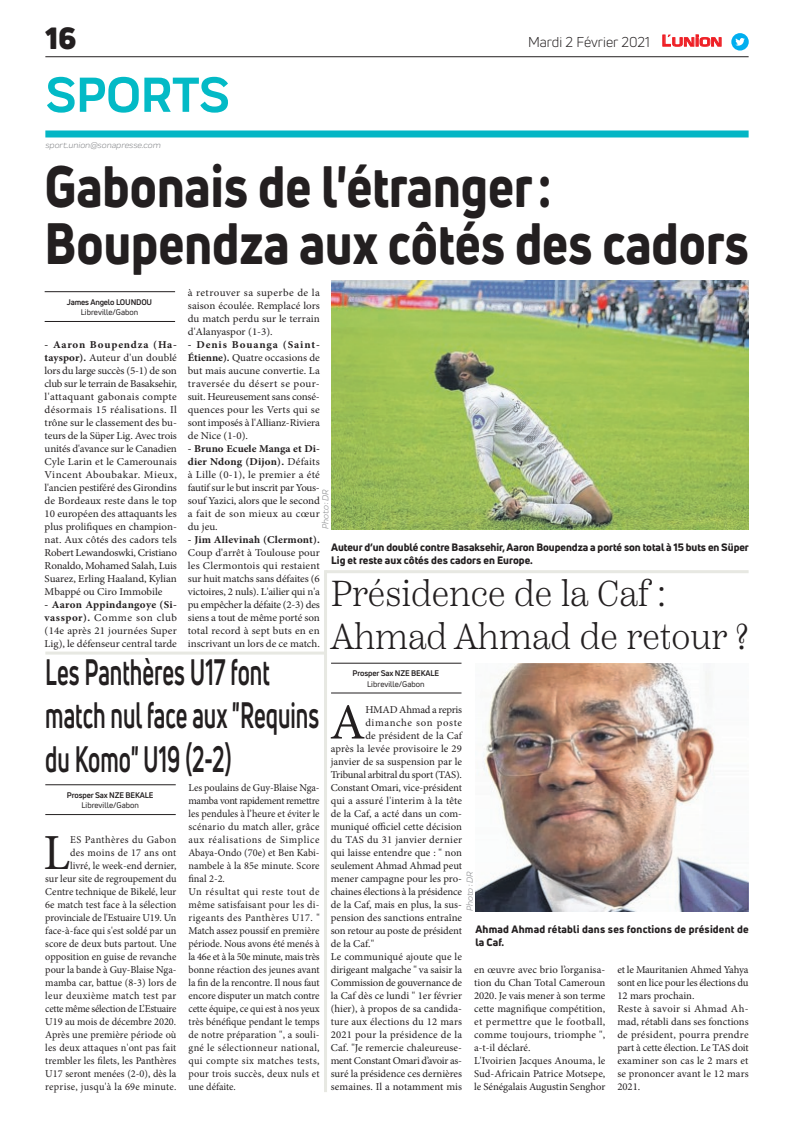
<style>
.page{position:relative;width:794px;height:1129px;background:#fff}
.page>*{position:absolute;margin:0;border:0;box-sizing:border-box;transform-origin:0 0}
.t1{font:800 57px/57px "Uni Neue";color:#231f20;scale:.86 1}
.t2{font:700 51px "Praktika";color:#03bac6}
.t3{font:50.5px "Minion Pro";color:#231f20}
.t4{font:700 36px/43.2px "Uni Neue";color:#231f20;scale:.62 1}
.t5{font:300 36px/43.2px "Scotch Text";color:#231f20;scale:.94 1}
.t6{font:900 30px "Uni Neue";color:#231f20}
.t7{font:14px "Uni Neue";color:#231f20}
.t8{font:10.5px/13px "Minion Pro";color:#231f20}
.t9{font:10.5px/13px "Minion Pro";color:#231f20;text-align:justify;scale:1.05 1}
.t10{font:800 10.5px/12.6px "Uni Neue";letter-spacing:-.005em;color:#231f20}
.t11{font:10.5px "Minion Pro";letter-spacing:.02em;color:#231f20}
.t12{font:800 10.5px/12.6px "Uni Neue";letter-spacing:.015em;color:#231f20}
.t13{font:10.5px "Minion Pro";letter-spacing:-.025em;color:#231f20}
.t14{font:10.5px "Minion Pro";letter-spacing:-.03em;color:#231f20}
.t15{font:10.5px "Minion Pro";letter-spacing:-.02em;color:#231f20}
.t16{font:700 10.5px "Minion Pro";letter-spacing:.015em;color:#231f20;scale:1.05 1}
.t17{font:10.5px "Minion Pro";letter-spacing:.055em;color:#231f20}
.t18{font:italic 9px "Praktika";color:#818386}
.t19{font:700 8px "Uni Neue";letter-spacing:-.02em;color:#231f20}
.t20{font:8px "Uni Neue";color:#231f20}
.s1{font-family:"Eurostile";font-weight:600;font-size:14.9px;color:#ee1d23}
.s2{font-family:"Eurostile";font-weight:600;font-size:11.4px;color:#ee1d23}
.s3{font-weight:700}
</style>
<div class="page">
<hr style="left:45px;top:56px;width:703px;height:1px;background:#231f20">
<div style="left:45px;top:130px;width:703px;height:7px;background:#04b6c5"></div>
<svg style="left:662px;top:34px;width:60px;height:13px"></svg>
<div style="left:731px;top:33px;width:17px;height:18px;background:#00aeef;border-radius:50%"></div>
<svg style="left:735px;top:38px;width:10px;height:8px"></svg>
<hr style="left:45px;top:321px;width:130px;height:1px;background:#231f20">
<hr style="left:45px;top:291px;width:130px;height:1px;background:#231f20">
<img style="left:331px;top:281px;width:417px;height:248px">
<hr style="left:45px;top:813px;width:131px;height:1px;background:#231f20">
<hr style="left:45px;top:784px;width:131px;height:1px;background:#231f20">
<hr style="left:331px;top:692px;width:130px;height:1px;background:#231f20">
<hr style="left:331px;top:663px;width:130px;height:1px;background:#231f20">
<img style="left:475px;top:663px;width:273px;height:247px">
<hr style="left:325px;top:570px;width:423px;height:3px;background:#e7e8e2">
<hr style="left:45px;top:651px;width:280px;height:3px;background:#e7e8e2">
<hr style="left:324px;top:570px;width:3px;height:521px;background:#e7e8e2">
<h3 class="t6" style="left:45px;top:17px;width:33px">16</h3>
<h2 class="t2" style="left:46px;top:54px;width:185px">SPORTS</h2>
<p class="t18" style="left:45px;top:139px;width:117px">sport.union@sonapresse.com</p>
<h3 class="t7" style="left:528px;top:33px;width:195px">Mardi 2 Février 2021 <span class="s1">L</span><span class="s2">UNION</span></h3>
<h1 class="t1" style="left:45px;top:157px;width:820px">Gabonais de l'étranger:<br>Boupendza aux côtés des cadors</h1>
<p class="t19" style="left:67px;top:296px;width:87px">James Angelo LOUNDOU</p>
<p class="t20" style="left:81px;top:307px;width:59px">Libreville/Gabon</p>
<p class="t9" style="left:188px;top:286px;width:127px">à retrouver sa superbe de la saison écoulée. Remplacé lors du match perdu sur le terrain d'Alanyaspor (1-3).</p>
<p class="t9" style="left:188px;top:338px;width:127px"><span class="s3">- Denis Bouanga (Saint-Étienne).</span> Quatre occasions de but mais aucune convertie. La traversée du désert se pour&shy;suit. Heureusement sans consé&shy;quences pour les Verts qui se sont imposés à l'Allianz-Riviera de Nice (1-0).</p>
<p class="t9" style="left:188px;top:442px;width:127px"><span class="s3">- Bruno Ecuele Manga et Di&shy;dier Ndong (Dijon).</span> Défaits à Lille (0-1), le premier a été fautif sur le but inscrit par Yous&shy;souf Yazici, alors que le second a fait de son mieux au cœur du jeu.</p>
<p class="t16" style="left:188px;top:532px;width:127px">- Jim Allevinah (Clermont).</p>
<p class="t9" style="left:188px;top:546px;width:127px">Coup d'arrêt à Toulouse pour les Clermontois qui restaient sur huit matchs sans défaites (6 victoires, 2 nuls). L'ailier qui n'a pu empêcher la défaite (2-3) des siens a tout de même porté son total record à sept buts en en inscrivant un lors de ce match.</p>
<p class="t9" style="left:45px;top:338px;width:127px"><span class="s3">- Aaron Boupendza (Ha&shy;tayspor).</span> Auteur d'un doublé lors du large succès (5-1) de son club sur le terrain de Basaksehir, l'attaquant gabonais compte désormais 15 réalisations. Il trône sur le classement des bu&shy;teurs de la Süper Lig. Avec trois unités d'avance sur le Canadien Cyle Larin et le Camerounais Vincent Aboubakar. Mieux, l'ancien pestiféré des Girondins de Bordeaux reste dans le top 10 européen des attaquants les plus prolifiques en champion&shy;nat. Aux côtés des cadors tels Robert Lewandoswki, Cristiano Ronaldo, Mohamed Salah, Luis Suarez, Erling Haaland, Kylian Mbappé ou Ciro Immobile</p>
<p class="t9" style="left:45px;top:598px;width:127px"><span class="s3">- Aaron Appindangoye (Si&shy;vasspor).</span> Comme son club (14e après 21 journées Super Lig), le défenseur central tarde</p>
<p class="t18" style="left:319px;top:529px;width:41px;rotate:-90deg">Photo : DR</p>
<p class="t10" style="left:331px;top:541px;width:419px">Auteur d’un doublé contre Basaksehir, Aaron Boupendza a porté son total à 15 buts en Süper<br>Lig et reste aux côtés des cadors en Europe.</p>
<h3 class="t5" style="left:331px;top:571px;width:446px">Présidence de la Caf :<br>Ahmad Ahmad de retour ?</h3>
<p class="t19" style="left:352px;top:668px;width:88px">Prosper Sax NZE BEKALE</p>
<p class="t20" style="left:367px;top:678px;width:59px">Libreville/Gabon</p>
<h3 class="t4" style="left:45px;top:650px;width:443px">Les Panthères U17 font match nul face aux "Requins du Komo" U19 (2-2)</h3>
<p class="t19" style="left:67px;top:789px;width:88px">Prosper Sax NZE BEKALE</p>
<p class="t20" style="left:81px;top:800px;width:59px">Libreville/Gabon</p>
<h3 class="t3" style="left:330px;top:688px;width:37px">A</h3>
<p class="t13" style="left:365px;top:702px;width:98px">HMAD Ahmad a repris</p>
<p class="t17" style="left:365px;top:715px;width:98px">dimanche son poste</p>
<p class="t8" style="left:365px;top:728px;width:98px">de président de la Caf</p>
<p class="t11" style="left:331px;top:741px;width:133px">après la levée provisoire le 29</p>
<p class="t8" style="left:331px;top:754px;width:133px">janvier de sa suspension par le</p>
<p class="t13" style="left:331px;top:767px;width:133px">Tribunal arbitral du sport (TAS).</p>
<p class="t8" style="left:331px;top:780px;width:133px">Constant Omari, vice-président</p>
<p class="t8" style="left:331px;top:793px;width:133px">qui a assuré l'interim à la tête</p>
<p class="t8" style="left:331px;top:806px;width:133px">de la Caf, a acté dans un com-</p>
<p class="t8" style="left:331px;top:819px;width:133px">muniqué officiel cette décision</p>
<p class="t11" style="left:331px;top:832px;width:133px">du TAS du 31 janvier dernier</p>
<p class="t8" style="left:331px;top:845px;width:133px">qui laisse entendre que : " non</p>
<p class="t8" style="left:331px;top:858px;width:133px">seulement Ahmad Ahmad peut</p>
<p class="t8" style="left:331px;top:871px;width:133px">mener campagne pour les pro-</p>
<p class="t8" style="left:331px;top:884px;width:133px">chaines élections à la présidence</p>
<p class="t8" style="left:331px;top:897px;width:133px">de la Caf, mais en plus, la sus-</p>
<p class="t8" style="left:331px;top:910px;width:133px">pension des sanctions entraîne</p>
<p class="t8" style="left:331px;top:923px;width:133px">son retour au poste de président</p>
<p class="t8" style="left:331px;top:936px;width:45px">de la Caf."</p>
<p class="t8" style="left:331px;top:949px;width:133px">Le communiqué ajoute que le</p>
<p class="t8" style="left:331px;top:962px;width:133px">dirigeant malgache " va saisir la</p>
<p class="t15" style="left:331px;top:975px;width:133px">Commission de gouvernance de</p>
<p class="t8" style="left:331px;top:988px;width:133px">la Caf dès ce lundi " 1er février</p>
<p class="t8" style="left:331px;top:1001px;width:133px">(hier), à propos de sa candida-</p>
<p class="t8" style="left:331px;top:1014px;width:133px">ture aux élections du 12 mars</p>
<p class="t11" style="left:331px;top:1027px;width:133px">2021 pour la présidence de la</p>
<p class="t8" style="left:331px;top:1040px;width:133px">Caf. "Je remercie chaleureuse-</p>
<p class="t14" style="left:331px;top:1053px;width:133px">ment Constant Omari d’avoir as-</p>
<p class="t8" style="left:331px;top:1066px;width:133px">suré la présidence ces dernières</p>
<p class="t8" style="left:331px;top:1079px;width:133px">semaines. Il a notamment mis</p>
<p class="t8" style="left:188px;top:780px;width:133px">Les poulains de Guy-Blaise Nga&shy;mamba vont rapidement remettre les pendules à l’heure et éviter le scénario du match aller, grâce aux réalisations de Simplice<br>Abaya-Ondo (70e) et Ben Kabi&shy;nambele à la 85e minute. Score final 2-2.<br>Un résultat qui reste tout de même satisfaisant pour les di&shy;rigeants des Panthères U17. "<br>Match assez poussif en première période. Nous avons été menés à la 46e et à la 50e minute, mais très bonne réaction des jeunes avant la fin de la rencontre. Il nous faut encore disputer un match contre cette équipe, ce qui est à nos yeux très bénéfique pendant le temps de notre préparation ", a souli&shy;gné le sélectionneur national, qui compte six matches tests, pour trois succès, deux nuls et une défaite.</p>
<p class="t8" style="left:45px;top:832px;width:133px;text-align:right">ES Panthères du Gabon<br>des moins de 17 ans ont<br>livré, le week-end dernier,<br>sur leur site de regroupement du<br>Centre technique de Bikelé, leur<br>6e match test face à la sélection provinciale de l'Estuaire U19. Un face-à-face qui s'est soldé par un score de deux buts partout. Une opposition en guise de revanche pour la bande à Guy-Blaise Nga&shy;mamba car, battue (8-3) lors de leur deuxième match test par cette même sélection de L’Estuaire<br>U19 au mois de décembre 2020.<br>Après une première période où les deux attaques n'ont pas fait trembler les filets, les Panthères<br>U17 seront menées (2-0), dès la reprise, jusqu'à la 69e minute.</p>
<h3 class="t3" style="left:44px;top:818px;width:28px">L</h3>
<p class="t18" style="left:463px;top:911px;width:41px;rotate:-90deg">Photo : DR</p>
<p class="t12" style="left:475px;top:923px;width:275px">Ahmad Ahmad rétabli dans ses fonctions de président de la Caf.</p>
<p class="t8" style="left:474px;top:962px;width:133px">en œuvre avec brio l’organisa&shy;tion du Chan Total Cameroun<br>2020. Je vais mener à son terme cette magnifique compétition, et permettre que le football, comme toujours, triomphe ", a-t-il déclaré.<br>L'Ivoirien Jacques Anouma, le<br>Sud-Africain Patrice Motsepe, le Sénégalais Augustin Senghor</p>
<p class="t8" style="left:617px;top:962px;width:133px">et le Mauritanien Ahmed Yahya sont en lice pour les élections du<br>12 mars prochain.<br>Reste à savoir si Ahmad Ah&shy;mad, rétabli dans ses fonctions de président, pourra prendre part à cette élection. Le TAS doit examiner son cas le 2 mars et se prononcer avant le 12 mars<br>2021.</p>
</div>
